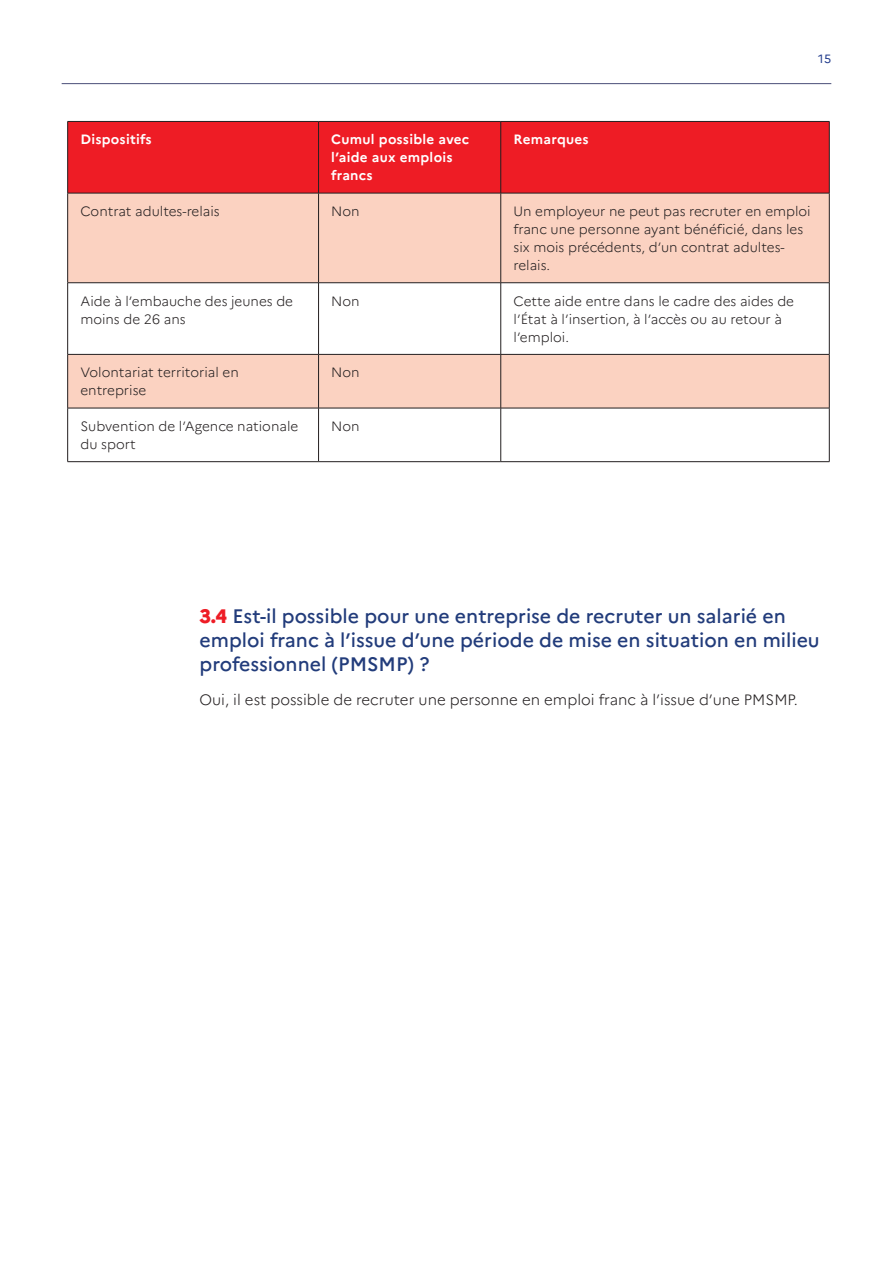
<style>
.page{position:relative;width:893px;height:1263px;background:#fff}
.page>*{position:absolute;margin:0;border:0;box-sizing:border-box;transform-origin:0 0}
.TITRE_C{font:500 19.5px/24px "Marianne";color:#223c7b}
.courant{font:300 15px "Marianne";color:#231f20}
.Courant_tableau_gauc{font:300 13.5px/18px "Marianne";color:#231f20}
.entete_courant{font:700 13.5px/18px "Marianne";letter-spacing:.02em;color:#fff}
.t1{font:12px "Marianne";color:#253f8e}
.s1{font-weight:800;color:#ee1c25}
</style>
<div class="page">
<hr style="left:62px;top:83px;width:769px;height:1px;background:#4a4f78">
<div style="left:68px;top:122px;width:761px;height:71px;background:#ee1c25"></div>
<svg style="left:68px;top:194px;width:761px;height:214px;fill:#fbd2c1"></svg>
<hr style="left:67px;top:121px;width:252px;height:1px;background:#231f20">
<hr style="left:67px;top:122px;width:1px;height:71px;background:#231f20">
<hr style="left:319px;top:121px;width:182px;height:1px;background:#231f20">
<hr style="left:318px;top:122px;width:1px;height:71px;background:#231f20">
<hr style="left:501px;top:121px;width:328px;height:1px;background:#231f20">
<hr style="left:500px;top:122px;width:1px;height:71px;background:#231f20">
<hr style="left:829px;top:122px;width:1px;height:71px;background:#231f20">
<hr style="left:67px;top:193px;width:252px;height:1px;background:#231f20">
<hr style="left:319px;top:193px;width:182px;height:1px;background:#231f20">
<hr style="left:501px;top:193px;width:328px;height:1px;background:#231f20">
<hr style="left:67px;top:193px;width:1px;height:90px;background:#231f20">
<hr style="left:318px;top:193px;width:1px;height:90px;background:#231f20">
<hr style="left:500px;top:193px;width:1px;height:90px;background:#231f20">
<hr style="left:829px;top:193px;width:1px;height:90px;background:#231f20">
<hr style="left:67px;top:282px;width:252px;height:1px;background:#231f20">
<hr style="left:67px;top:283px;width:1px;height:71px;background:#231f20">
<hr style="left:319px;top:282px;width:182px;height:1px;background:#231f20">
<hr style="left:318px;top:283px;width:1px;height:71px;background:#231f20">
<hr style="left:501px;top:282px;width:328px;height:1px;background:#231f20">
<hr style="left:500px;top:283px;width:1px;height:71px;background:#231f20">
<hr style="left:829px;top:283px;width:1px;height:71px;background:#231f20">
<hr style="left:67px;top:354px;width:252px;height:1px;background:#231f20">
<hr style="left:67px;top:355px;width:1px;height:53px;background:#231f20">
<hr style="left:319px;top:354px;width:182px;height:1px;background:#231f20">
<hr style="left:318px;top:355px;width:1px;height:53px;background:#231f20">
<hr style="left:501px;top:354px;width:328px;height:1px;background:#231f20">
<hr style="left:500px;top:355px;width:1px;height:53px;background:#231f20">
<hr style="left:829px;top:355px;width:1px;height:53px;background:#231f20">
<hr style="left:67px;top:408px;width:252px;height:1px;background:#231f20">
<hr style="left:67px;top:408px;width:1px;height:53px;background:#231f20">
<hr style="left:319px;top:408px;width:182px;height:1px;background:#231f20">
<hr style="left:318px;top:408px;width:1px;height:53px;background:#231f20">
<hr style="left:501px;top:408px;width:328px;height:1px;background:#231f20">
<hr style="left:500px;top:408px;width:1px;height:53px;background:#231f20">
<hr style="left:829px;top:408px;width:1px;height:53px;background:#231f20">
<hr style="left:67px;top:461px;width:252px;height:1px;background:#231f20">
<hr style="left:319px;top:461px;width:182px;height:1px;background:#231f20">
<hr style="left:501px;top:461px;width:328px;height:1px;background:#231f20">
<p class="t1" style="left:818px;top:51px;width:15px">15</p>
<p class="entete_courant" style="left:80px;top:130px;width:73px">Dispositifs</p>
<p class="entete_courant" style="left:331px;top:130px;width:140px">Cumul possible avec l’aide aux emplois francs</p>
<p class="entete_courant" style="left:513px;top:130px;width:77px">Remarques</p>
<p class="Courant_tableau_gauc" style="left:80px;top:202px;width:141px">Contrat adultes-relais</p>
<p class="Courant_tableau_gauc" style="left:331px;top:202px;width:30px">Non</p>
<p class="Courant_tableau_gauc" style="left:513px;top:202px;width:299px">Un employeur ne peut pas recruter en emploi franc une personne ayant bénéficié, dans les six mois précédents, d’un contrat adultes&shy;relais.</p>
<p class="Courant_tableau_gauc" style="left:80px;top:292px;width:214px">Aide à l’embauche des jeunes de moins de 26 ans</p>
<p class="Courant_tableau_gauc" style="left:331px;top:292px;width:30px">Non</p>
<p class="Courant_tableau_gauc" style="left:513px;top:292px;width:282px">Cette aide entre dans le cadre des aides de l’État à l’insertion, à l’accès ou au retour à l’emploi.</p>
<p class="Courant_tableau_gauc" style="left:80px;top:363px;width:160px">Volontariat territorial en entreprise</p>
<p class="Courant_tableau_gauc" style="left:331px;top:363px;width:30px">Non</p>
<p class="Courant_tableau_gauc" style="left:80px;top:417px;width:219px">Subvention de l’Agence nationale du sport</p>
<p class="Courant_tableau_gauc" style="left:331px;top:417px;width:30px">Non</p>
<p class="TITRE_C" style="left:200px;top:604px;width:622px"><span class="s1">3.4</span> Est-il possible pour une entreprise de recruter un salarié en emploi franc à l’issue d’une période de mise en situation en milieu professionnel (PMSMP) ?</p>
<p class="courant" style="left:200px;top:691px;width:600px">Oui, il est possible de recruter une personne en emploi franc à l’issue d’une PMSMP.</p>
</div>
